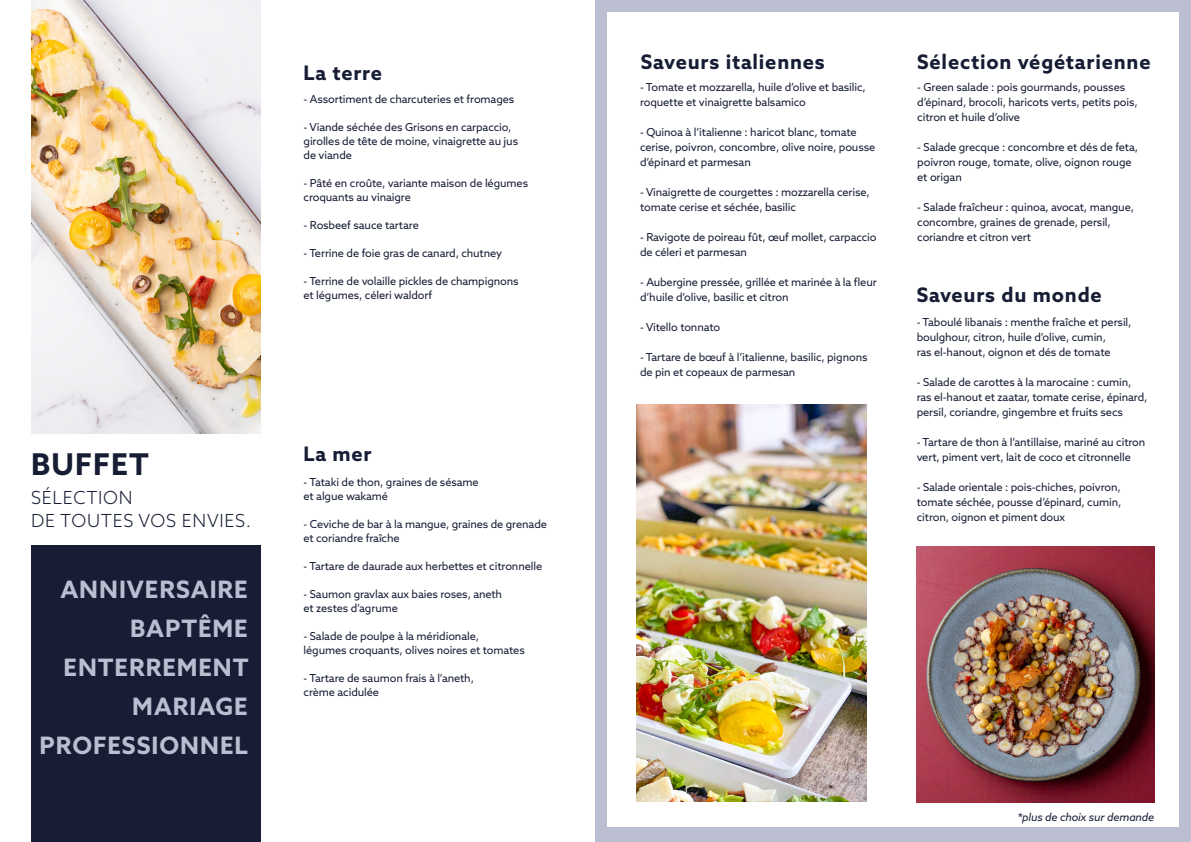
<style>
.page{position:relative;width:1191px;height:842px;background:#fff}
.page>*{position:absolute;margin:0;border:0;box-sizing:border-box;transform-origin:0 0}
.t1{font:700 30px "Azo Sans";letter-spacing:.04em;color:#161d34}
.t2{font:700 24px/39px "Azo Sans";letter-spacing:.04em;color:#babed0;text-align:right}
.t3{font:700 20px "Azo Sans";letter-spacing:.04em;color:#161d34}
.t4{font:300 18px/23px "Azo Sans";letter-spacing:.04em;color:#161d34}
.t5{font:11px/15px "Azo Sans";letter-spacing:-.01em;color:#161d34}
.t6{font:italic 11px "Azo Sans";letter-spacing:-.01em;color:#161d34}
</style>
<div class="page">
<img style="left:31px;top:0;width:230px;height:433px">
<div style="left:31px;top:546px;width:230px;height:296px;background:#161d34"></div>
<div style="left:595px;top:0;width:596px;height:842px;background:#babed0"></div>
<div style="left:607px;top:13px;width:572px;height:814px;background:#fff"></div>
<img style="left:636px;top:405px;width:230px;height:397px">
<img style="left:916px;top:546px;width:238px;height:256px">
<h3 class="t3" style="left:303px;top:60px;width:80px">La terre</h3>
<p class="t5" style="left:303px;top:91px;width:212px">- Assortiment de charcuteries et fromages</p>
<p class="t5" style="left:303px;top:120px;width:216px;line-height:14px">- Viande séchée des Grisons en carpaccio, girolles de tête de moine, vinaigrette au jus de viande</p>
<p class="t5" style="left:303px;top:176px;width:226px;line-height:14px">- Pâté en croûte, variante maison de légumes croquants au vinaigre</p>
<p class="t5" style="left:303px;top:217px;width:117px">- Rosbeef sauce tartare</p>
<p class="t5" style="left:303px;top:245px;width:200px">- Terrine de foie gras de canard, chutney</p>
<p class="t5" style="left:303px;top:274px;width:217px;line-height:14px">- Terrine de volaille pickles de champignons et légumes, céleri waldorf</p>
<h1 class="t1" style="left:31px;top:444px;width:119px">BUFFET</h1>
<h3 class="t4" style="left:31px;top:486px;width:222px">SÉLECTION<br>DE TOUTES VOS ENVIES.</h3>
<h2 class="t2" style="left:40px;top:569px;width:210px">ANNIVERSAIRE<br>BAPTÊME<br>ENTERREMENT<br>MARIAGE<br>PROFESSIONNEL</h2>
<h3 class="t3" style="left:303px;top:441px;width:69px">La mer</h3>
<p class="t5" style="left:303px;top:474px;width:177px;line-height:14px">- Tataki de thon, graines de sésame et algue wakamé</p>
<p class="t5" style="left:303px;top:516px;width:245px;line-height:14px">- Ceviche de bar à la mangue, graines de grenade et coriandre fraîche</p>
<p class="t5" style="left:303px;top:558px;width:240px">- Tartare de daurade aux herbettes et citronnelle</p>
<p class="t5" style="left:303px;top:586px;width:200px;line-height:14px">- Saumon gravlax aux baies roses, aneth et zestes d’agrume</p>
<p class="t5" style="left:303px;top:628px;width:223px;line-height:14px">- Salade de poulpe à la méridionale, légumes croquants, olives noires et tomates</p>
<p class="t5" style="left:303px;top:670px;width:172px;line-height:14px">- Tartare de saumon frais à l’aneth, crème acidulée</p>
<h3 class="t3" style="left:641px;top:48px;width:185px">Saveurs italiennes</h3>
<h3 class="t3" style="left:917px;top:48px;width:235px">Sélection végétarienne</h3>
<p class="t5" style="left:917px;top:80px;width:222px">- Green salade : pois gourmands, pousses d’épinard, brocoli, haricots verts, petits pois, citron et huile d’olive</p>
<p class="t5" style="left:917px;top:140px;width:222px">- Salade grecque : concombre et dés de feta, poivron rouge, tomate, olive, oignon rouge et origan</p>
<p class="t5" style="left:917px;top:200px;width:218px">- Salade fraîcheur : quinoa, avocat, mangue, concombre, graines de grenade, persil, coriandre et citron vert</p>
<p class="t5" style="left:640px;top:79px;width:227px">- Tomate et mozzarella, huile d’olive et basilic, roquette et vinaigrette balsamico</p>
<p class="t5" style="left:640px;top:124px;width:237px">- Quinoa à l’italienne : haricot blanc, tomate cerise, poivron, concombre, olive noire, pousse d’épinard et parmesan</p>
<p class="t5" style="left:640px;top:184px;width:231px">- Vinaigrette de courgettes : mozzarella cerise, tomate cerise et séchée, basilic</p>
<p class="t5" style="left:640px;top:229px;width:238px">- Ravigote de poireau fût, œuf mollet, carpaccio de céleri et parmesan</p>
<p class="t5" style="left:640px;top:274px;width:238px">- Aubergine pressée, grillée et marinée à la fleur d’huile d’olive, basilic et citron</p>
<p class="t5" style="left:640px;top:319px;width:82px">- Vitello tonnato</p>
<p class="t5" style="left:640px;top:349px;width:229px">- Tartare de bœuf à l’italienne, basilic, pignons de pin et copeaux de parmesan</p>
<h3 class="t3" style="left:916px;top:282px;width:186px">Saveurs du monde</h3>
<p class="t5" style="left:916px;top:315px;width:216px">- Taboulé libanais : menthe fraîche et persil, boulghour, citron, huile d’olive, cumin,<br>ras el-hanout, oignon et dés de tomate</p>
<p class="t5" style="left:916px;top:375px;width:232px">- Salade de carottes à la marocaine : cumin, ras el-hanout et zaatar, tomate cerise, épinard, persil, coriandre, gingembre et fruits secs</p>
<p class="t5" style="left:916px;top:435px;width:230px">- Tartare de thon à l’antillaise, mariné au citron vert, piment vert, lait de coco et citronnelle</p>
<p class="t5" style="left:916px;top:480px;width:206px;text-align:justify">- Salade orientale : pois-chiches, poivron, tomate séchée, pousse d’épinard, cumin, citron, oignon et piment doux</p>
<p class="t6" style="left:1017px;top:810px;width:138px">*plus de choix sur demande</p>
</div>
